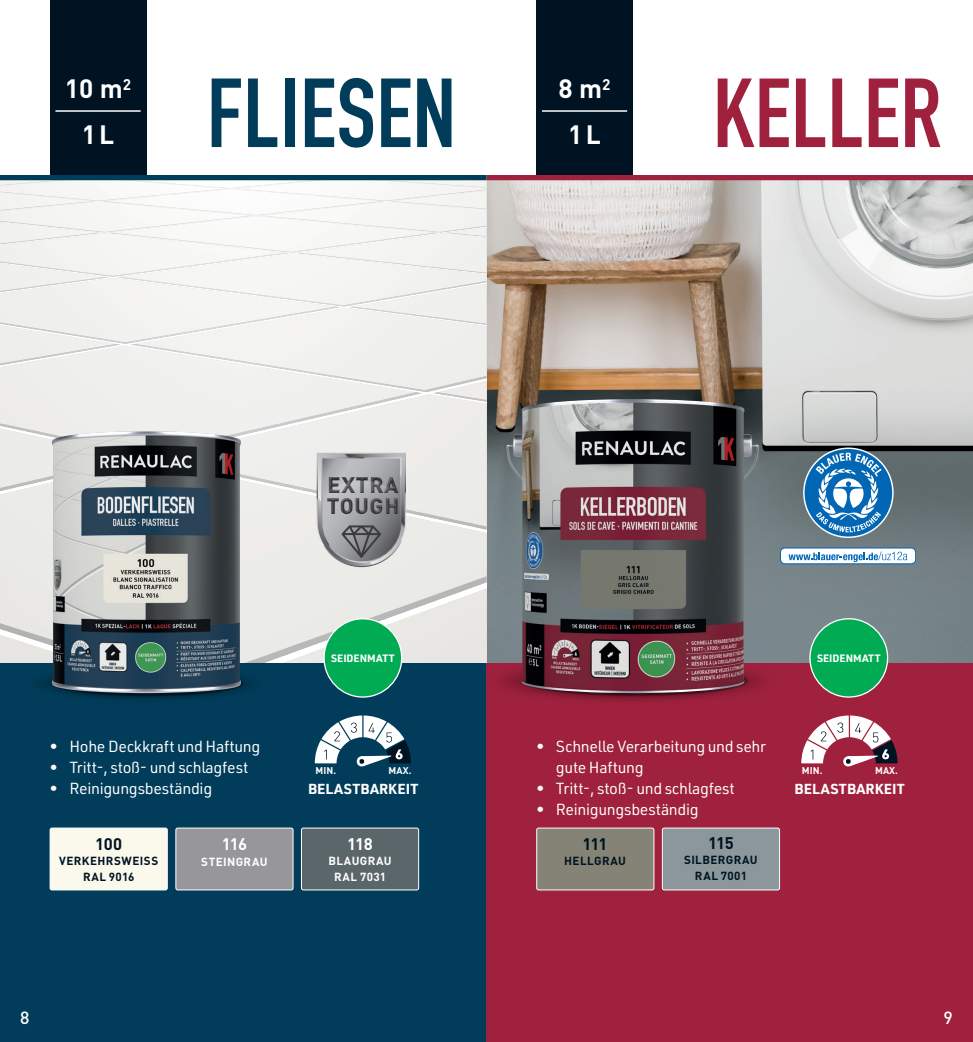
<style>
.page{position:relative;width:973px;height:1042px;background:#fff}
.page>*{position:absolute;margin:0;border:0;box-sizing:border-box;transform-origin:0 0}
.t1{font:700 96.25px "DIN Condensed";letter-spacing:.01em;color:#013d5a}
.t2{font:700 96.25px "DIN Condensed";letter-spacing:.01em;color:#9f213d}
.t3{font:700 26.25px "DIN Pro";color:#fff}
.t4{font:900 22.57px/21.3px "DIN Pro";letter-spacing:.01em;color:#3c3c3d}
.t5{font:500 17.5px "DIN Pro";color:#fff}
.t6{font:700 16.62px "DIN Pro";letter-spacing:-.045em;color:#001322}
.t7{font:700 16.62px "DIN Pro";letter-spacing:-.05em;color:#fff}
.t8{font:15.75px/21px "URWDIN";letter-spacing:-.02em;color:#fff}
.t9{font:700 14.17px "URWDIN";letter-spacing:.015em;color:#fff}
.t10{font:700 11.72px/15.2px "DIN Pro";letter-spacing:.035em;color:#001322;text-align:center}
.t11{font:700 11.72px/15.2px "DIN Pro";letter-spacing:.035em;color:#fff;text-align:center}
.t12{font:700 10.5px "URWDIN";color:#fff}
.t13{font:700 9.62px "DIN Pro";letter-spacing:.01em;color:#fff}
</style>
<div class="page">
<img style="left:486px;top:180px;width:486px;height:483px">
<img style="left:472px;top:580px;width:14px;height:4px">
<img style="left:472px;top:583px;width:11px;height:5px">
<img style="left:406px;top:512px;width:8px;height:2px">
<img style="left:472px;top:526px;width:14px;height:3px">
<img style="left:471px;top:530px;width:15px;height:50px">
<img style="left:284px;top:411px;width:72px;height:84px">
<img style="left:256px;top:477px;width:29px;height:7px">
<img style="left:414px;top:511px;width:72px;height:15px">
<img style="left:438px;top:390px;width:48px;height:10px">
<img style="left:0;top:429px;width:9px;height:59px">
<img style="left:8px;top:477px;width:37px;height:9px">
<div style="left:222px;top:390px;width:106px;height:33px;background:#f0f0ee"></div>
<div style="left:0;top:363px;width:30px;height:66px;background:#eeedea"></div>
<img style="left:327px;top:390px;width:88px;height:18px">
<img style="left:327px;top:407px;width:23px;height:5px">
<img style="left:222px;top:423px;width:61px;height:14px">
<div style="left:135px;top:308px;width:351px;height:82px;background:#f0f0ee"></div>
<img style="left:353px;top:305px;width:133px;height:19px">
<img style="left:0;top:342px;width:116px;height:21px">
<div style="left:0;top:278px;width:335px;height:64px;background:#f3f3f0"></div>
<div style="left:121px;top:253px;width:365px;height:52px;background:#f4f4f3"></div>
<div style="left:299px;top:233px;width:187px;height:40px;background:#f3f3f0"></div>
<img style="left:447px;top:232px;width:39px;height:4px">
<img style="left:0;top:276px;width:105px;height:15px">
<div style="left:0;top:233px;width:285px;height:43px;background:#f4f4f3"></div>
<div style="left:111px;top:216px;width:323px;height:36px;background:#f7f7f6"></div>
<div style="left:262px;top:202px;width:224px;height:30px;background:#f5f6f4"></div>
<img style="left:392px;top:201px;width:94px;height:8px">
<img style="left:0;top:232px;width:98px;height:11px">
<div style="left:0;top:202px;width:251px;height:30px;background:#f6f6f4"></div>
<img style="left:104px;top:189px;width:277px;height:26px">
<img style="left:236px;top:180px;width:250px;height:21px">
<img style="left:351px;top:180px;width:135px;height:7px">
<img style="left:0;top:201px;width:93px;height:9px">
<img style="left:0;top:180px;width:225px;height:21px">
<img style="left:99px;top:180px;width:241px;height:8px">
<img style="left:0;top:180px;width:89px;height:5px">
<div style="left:0;top:663px;width:486px;height:379px;background:#013d5a"></div>
<div style="left:486px;top:663px;width:486px;height:379px;background:#9f213d"></div>
<div style="left:50px;top:0;width:96px;height:178px;background:#001322"></div>
<div style="left:536px;top:0;width:96px;height:178px;background:#001322"></div>
<div style="left:809px;top:619px;width:78px;height:78px;background:#00ab54;border-radius:50%"></div>
<div style="left:809px;top:618px;width:79px;height:80px;border:1px solid #fff;border-radius:50%"></div>
<svg style="left:0;top:588px;width:486px;height:179px"></svg>
<svg style="left:801px;top:715px;width:96px;height:52px"></svg>
<hr style="left:55px;top:110px;width:86px;height:2px;background:#fff">
<hr style="left:542px;top:110px;width:85px;height:2px;background:#fff">
<div style="left:486px;top:175px;width:486px;height:5px;background:#9f213d"></div>
<div style="left:0;top:175px;width:486px;height:5px;background:#013d5a"></div>
<svg style="left:316px;top:453px;width:90px;height:114px"></svg>
<svg style="left:804px;top:449px;width:88px;height:87px"></svg>
<div style="left:780px;top:548px;width:135px;height:16px;background:#fff;border-radius:5px"></div>
<div style="left:780px;top:548px;width:135px;height:16px;border:1px solid #0166b3;border-radius:5px"></div>
<svg style="left:788px;top:551px;width:119px;height:11px"></svg>
<img style="left:18px;top:648px;width:257px;height:60px">
<img style="left:481px;top:639px;width:303px;height:71px">
<img style="left:52px;top:431px;width:189px;height:262px">
<img style="left:506px;top:399px;width:253px;height:294px">
<div style="left:301px;top:828px;width:117px;height:62px;background:#5a666a;border-radius:2px"></div>
<div style="left:301px;top:827px;width:118px;height:63px;border:1px solid #fff;border-radius:2px"></div>
<div style="left:50px;top:828px;width:117px;height:62px;background:#fbf9ec;border-radius:2px"></div>
<div style="left:50px;top:827px;width:118px;height:63px;border:1px solid #fff;border-radius:2px"></div>
<div style="left:176px;top:828px;width:117px;height:62px;background:#96969b;border-radius:2px"></div>
<div style="left:175px;top:827px;width:118px;height:63px;border:1px solid #fff;border-radius:2px"></div>
<div style="left:536px;top:828px;width:117px;height:62px;background:#848375;border-radius:2px"></div>
<div style="left:536px;top:827px;width:118px;height:63px;border:1px solid #fff;border-radius:2px"></div>
<div style="left:662px;top:828px;width:117px;height:62px;background:#8b979a;border-radius:2px"></div>
<div style="left:661px;top:827px;width:118px;height:63px;border:1px solid #fff;border-radius:2px"></div>
<h1 class="t1" style="left:207px;top:49px;width:250px">FLIESEN</h1>
<h1 class="t2" style="left:713px;top:49px;width:230px">KELLER</h1>
<h2 class="t3" style="left:65px;top:71px;width:68px">10 m<sup>2</sup></h2>
<h2 class="t3" style="left:558px;top:71px;width:54px">8 m<sup>2</sup></h2>
<h2 class="t3" style="left:82px;top:116px;width:34px">1L</h2>
<h2 class="t3" style="left:568px;top:116px;width:34px">1L</h2>
<h3 class="t4" style="left:326px;top:471px;width:74px">EXTRA<br>TOUGH</h3>
<p class="t8" style="left:50px;top:735px;width:212px">• Hohe Deckkraft und Haftung</p>
<p class="t8" style="left:50px;top:756px;width:200px">• Tritt-, stoß- und schlagfest</p>
<p class="t8" style="left:50px;top:777px;width:164px">• Reinigungsbeständig</p>
<p class="t6" style="left:95px;top:833px;width:29px">100</p>
<p class="t10" style="left:59px;top:853px;width:101px">VERKEHRSWEISS<br>RAL 9016</p>
<p class="t7" style="left:222px;top:833px;width:27px">116</p>
<p class="t11" style="left:201px;top:853px;width:68px">STEINGRAU</p>
<p class="t12" style="left:331px;top:651px;width:65px">SEIDENMATT</p>
<p class="t12" style="left:817px;top:651px;width:65px">SEIDENMATT</p>
<p class="t8" style="left:556px;top:735px;width:211px;text-indent:-20px">• Schnelle Verarbeitung und sehr gute Haftung</p>
<p class="t8" style="left:536px;top:777px;width:200px">• Tritt-, stoß- und schlagfest</p>
<p class="t8" style="left:536px;top:798px;width:164px">• Reinigungsbeständig</p>
<p class="t13" style="left:315px;top:764px;width:22px">MIN.</p>
<p class="t13" style="left:388px;top:764px;width:24px">MAX.</p>
<p class="t13" style="left:801px;top:764px;width:22px">MIN.</p>
<p class="t13" style="left:874px;top:764px;width:24px">MAX.</p>
<p class="t9" style="left:308px;top:779px;width:112px">BELASTBARKEIT</p>
<p class="t9" style="left:794px;top:779px;width:112px">BELASTBARKEIT</p>
<p class="t7" style="left:347px;top:833px;width:27px">118</p>
<p class="t11" style="left:328px;top:853px;width:65px">BLAUGRAU<br>RAL 7031</p>
<p class="t6" style="left:582px;top:833px;width:27px">111</p>
<p class="t10" style="left:564px;top:853px;width:63px">HELLGRAU</p>
<p class="t6" style="left:708px;top:832px;width:27px">115</p>
<p class="t10" style="left:684px;top:852px;width:75px">SILBERGRAU<br>RAL 7001</p>
<p class="t5" style="left:20px;top:1003px;width:11px">8</p>
<p class="t5" style="left:943px;top:1003px;width:11px">9</p>
</div>
